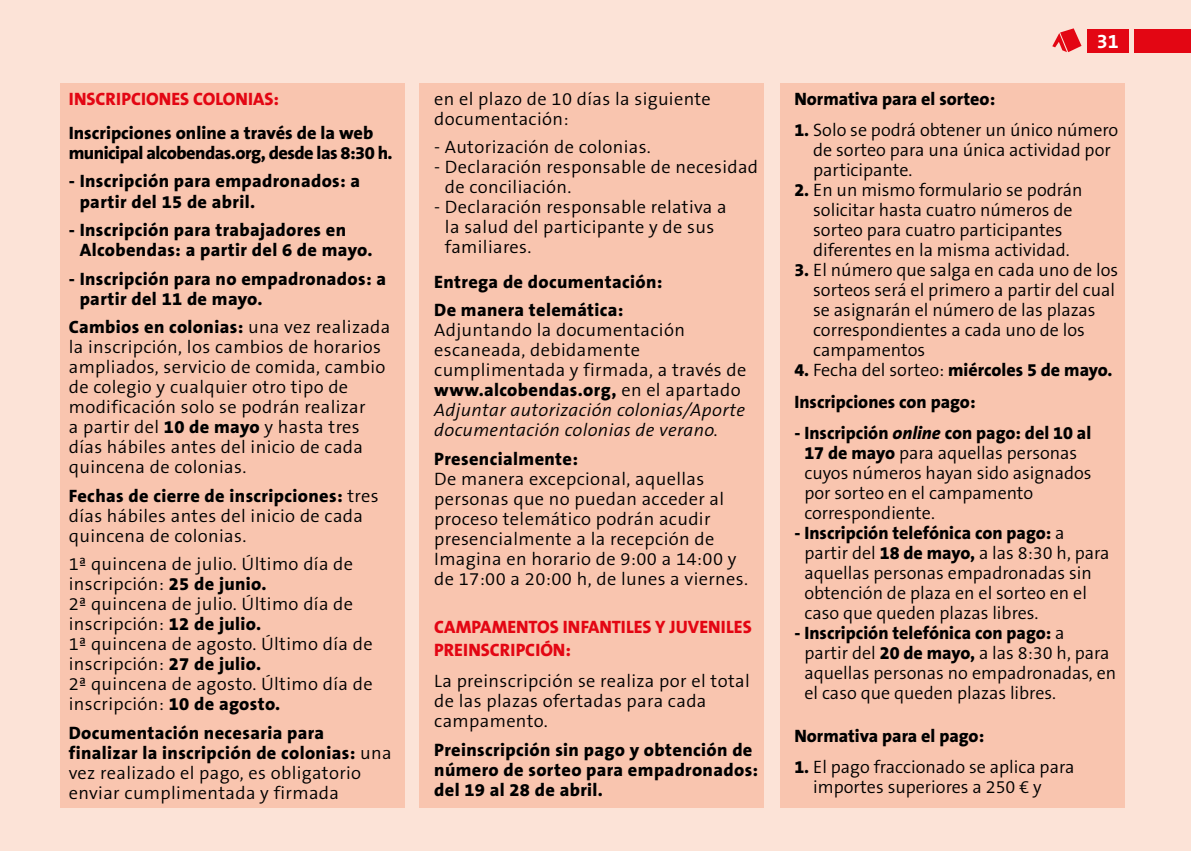
<style>
.page{position:relative;width:1191px;height:851px;background:#fff}
.page>*{position:absolute;margin:0;border:0;box-sizing:border-box;transform-origin:0 0}
.t1{font:700 20px "The Sans B7";color:#fff}
.t2{font:300 18px/20px "The Sans B4";letter-spacing:.02em;color:#000}
.t3{font:300 18px/20px "The Sans B4";color:#000}
.t4{font:800 18px/20px "The Sans B8";letter-spacing:.02em;color:#000}
.t5{font:800 18px/31.4px "The Sans B8";color:#000}
.t6{font:800 18px/20px "The Sans B8";letter-spacing:-.025em;color:#000}
.t7{font:800 18px/22.6px "The Sans B8";color:#e30613}
.t8{font:italic 300 18px/20px "The Sans B4";letter-spacing:.02em;color:#000}
.s1{font-family:"The Sans B4";font-weight:300}
.s2{font-family:"The Sans B8";font-weight:800}
.s3{font-style:italic}
</style>
<div class="page">
<div style="left:0;top:0;width:1191px;height:850px;background:#fce3d7"></div>
<div style="left:60px;top:84px;width:345px;height:723px;background:#f9c5af"></div>
<div style="left:420px;top:84px;width:344px;height:723px;background:#f9c5af"></div>
<div style="left:780px;top:84px;width:344px;height:723px;background:#f9c5af"></div>
<svg style="left:1052px;top:28px;width:29px;height:24px"></svg>
<div style="left:1134px;top:29px;width:57px;height:24px;background:#e30613"></div>
<div style="left:1087px;top:29px;width:41px;height:24px;background:#e30613"></div>
<p class="t7" style="left:69px;top:88px;width:212px">INSCRIPCIONES COLONIAS:</p>
<p class="t6" style="left:69px;top:123px;width:325px">Inscripciones online a través de la web municipal alcobendas.org, desde las 8:30 h.</p>
<p class="t4" style="left:80px;top:172px;width:282px;text-indent:-11px">- Inscripción para empadronados: a partir del 15 de abril.</p>
<p class="t4" style="left:80px;top:220px;width:294px;text-indent:-11px">- Inscripción para trabajadores en<br>Alcobendas: a partir del 6 de mayo.</p>
<p class="t4" style="left:80px;top:269px;width:308px;text-indent:-11px">- Inscripción para no empadronados: a partir del 11 de mayo.</p>
<p class="t4" style="left:69px;top:317px;width:323px">Cambios en colonias: <span class="s1">una vez realizada</span></p>
<p class="t2" style="left:69px;top:337px;width:318px">la inscripción, los cambios de horarios ampliados, servicio de comida, cambio de colegio y cualquier otro tipo de modificación solo se podrán realizar<br>a partir del <span class="s2">10 de mayo</span> y hasta tres días hábiles antes del inicio de cada quincena de colonias.</p>
<p class="t4" style="left:69px;top:486px;width:311px">Fechas de cierre de inscripciones: <span class="s1">tres</span></p>
<p class="t2" style="left:69px;top:506px;width:296px">días hábiles antes del inicio de cada quincena de colonias.</p>
<p class="t2" style="left:69px;top:554px;width:305px">1ª quincena de julio. Último día de inscripción: <span class="s2">25 de junio.<br></span>2ª quincena de julio. Último día de inscripción: <span class="s2">12 de julio.<br></span>1ª quincena de agosto. Último día de inscripción: <span class="s2">27 de julio.<br></span>2ª quincena de agosto. Último día de inscripción: <span class="s2">10 de agosto.</span></p>
<p class="t4" style="left:69px;top:723px;width:324px">Documentación necesaria para finalizar la inscripción de colonias: <span class="s1">una</span></p>
<p class="t2" style="left:69px;top:763px;width:294px">vez realizado el pago, es obligatorio enviar cumplimentada y firmada</p>
<p class="t2" style="left:434px;top:89px;width:278px">en el plazo de 10 días la siguiente documentación:</p>
<p class="t2" style="left:434px;top:138px;width:218px">- Autorización de colonias.</p>
<p class="t2" style="left:445px;top:158px;width:315px;text-indent:-11px">- Declaración responsable de necesidad de conciliación.</p>
<p class="t2" style="left:445px;top:198px;width:283px;text-indent:-11px">- Declaración responsable relativa a la salud del participante y de sus familiares.</p>
<p class="t4" style="left:434px;top:268px;width:230px;line-height:28.6px">Entrega de documentación:<br>De manera telemática:</p>
<p class="t2" style="left:434px;top:320px;width:314px">Adjuntando la documentación escaneada, debidamente cumplimentada y firmada, a través de</p>
<p class="t4" style="left:434px;top:380px;width:308px">www.alcobendas.org, <span class="s1">en el apartado</span></p>
<p class="t8" style="left:434px;top:400px;width:312px">Adjuntar autorización colonias/Aporte documentación colonias de verano.</p>
<p class="t4" style="left:434px;top:449px;width:145px">Presencialmente:</p>
<p class="t2" style="left:434px;top:469px;width:315px">De manera excepcional, aquellas personas que no puedan acceder al proceso telemático podrán acudir presencialmente a la recepción de Imagina en horario de 9:00 a 14:00 y de 17:00 a 20:00 h, de lunes a viernes.</p>
<p class="t7" style="left:434px;top:616px;width:319px">CAMPAMENTOS INFANTILES Y JUVENILES<br>PREINSCRIPCIÓN:</p>
<p class="t2" style="left:434px;top:671px;width:317px">La preinscripción se realiza por el total de las plazas ofertadas para cada campamento.</p>
<p class="t4" style="left:434px;top:740px;width:325px">Preinscripción sin pago y obtención de número de sorteo para empadronados: del 19 al 28 de abril.</p>
<p class="t1" style="left:1096px;top:31px;width:23px">31</p>
<p class="t5" style="left:794px;top:83px;width:202px">Normativa para el sorteo:</p>
<p class="t3" style="left:813px;top:120px;width:307px;text-indent:-19px"><span class="s2">1.</span> Solo se podrá obtener un único número de sorteo para una única actividad por participante.</p>
<p class="t3" style="left:794px;top:180px;width:290px;text-align:center"><span class="s2">2.</span> En un mismo formulario se podrán solicitar hasta cuatro números de sorteo para cuatro participantes diferentes en la misma actividad.</p>
<p class="t3" style="left:813px;top:260px;width:306px;text-indent:-19px"><span class="s2">3.</span> El número que salga en cada uno de los sorteos será el primero a partir del cual se asignarán el número de las plazas correspondientes a cada uno de los campamentos</p>
<p class="t5" style="left:794px;top:355px;width:319px">4. <span class="s1">Fecha del sorteo:</span> miércoles 5 de mayo.<br>Inscripciones con pago:</p>
<p class="t5" style="left:794px;top:417px;width:298px">- Inscripción <span class="s3">online</span> con pago: del 10 al</p>
<p class="t3" style="left:804px;top:443px;width:289px"><span class="s2">17 de mayo</span> para aquellas personas cuyos números hayan sido asignados por sorteo en el campamento correspondiente.</p>
<p class="t5" style="left:794px;top:517px;width:272px">- Inscripción telefónica con pago: <span class="s1">a</span></p>
<p class="t3" style="left:804px;top:543px;width:307px">partir del <span class="s2">18 de mayo,</span> a las 8:30 h, para aquellas personas empadronadas sin obtención de plaza en el sorteo en el caso que queden plazas libres.</p>
<p class="t5" style="left:794px;top:617px;width:272px">- Inscripción telefónica con pago: <span class="s1">a</span></p>
<p class="t3" style="left:804px;top:643px;width:313px">partir del <span class="s2">20 de mayo,</span> a las 8:30 h, para aquellas personas no empadronadas, en el caso que queden plazas libres.</p>
<p class="t5" style="left:794px;top:720px;width:191px">Normativa para el pago:</p>
<p class="t3" style="left:813px;top:757px;width:263px;text-indent:-19px"><span class="s2">1.</span> El pago fraccionado se aplica para importes superiores a 250 € y</p>
</div>
